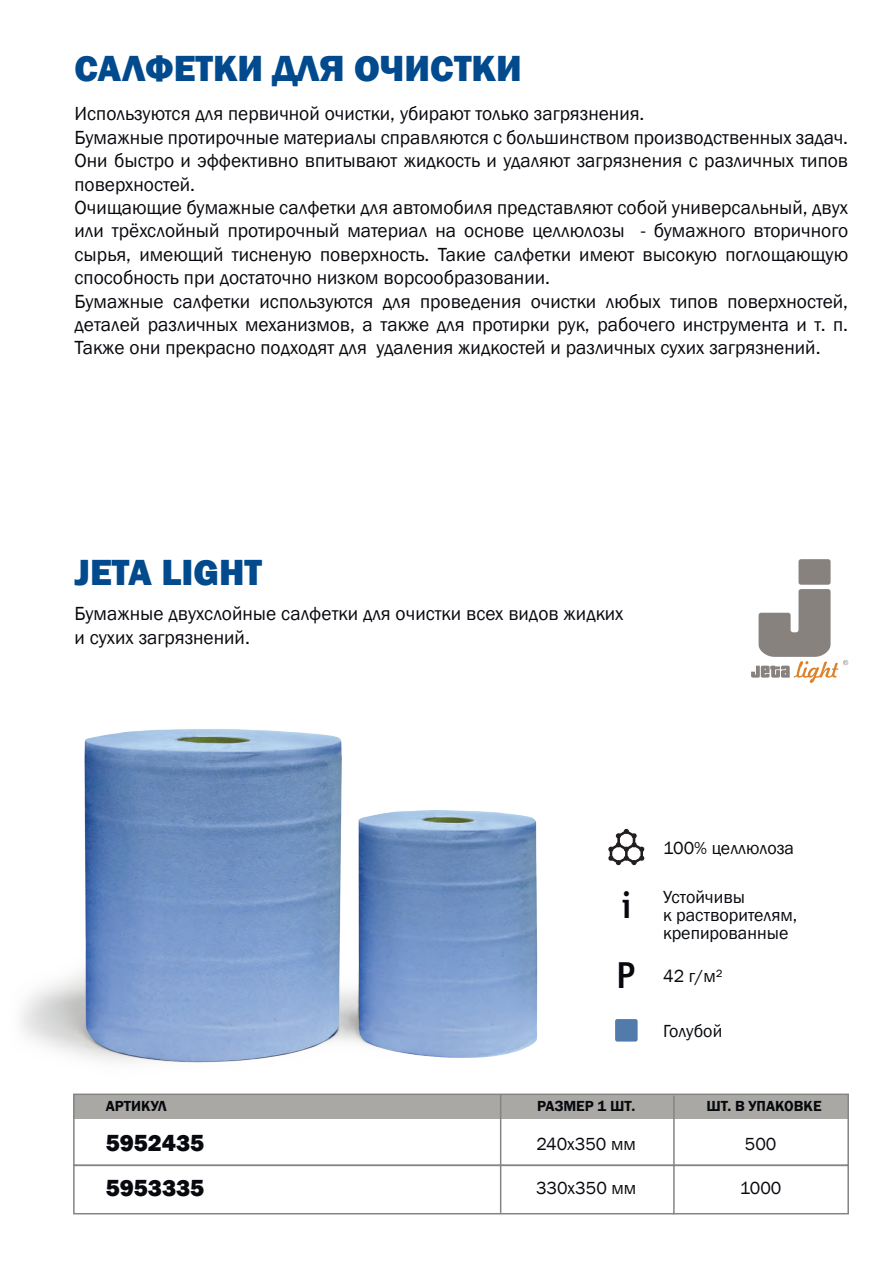
<style>
.page{position:relative;width:893px;height:1263px;background:#fff}
.page>*{position:absolute;margin:0;border:0;box-sizing:border-box;transform-origin:0 0}
.t1{font:800 37.35px "Franklin Gothic";color:#004a8d}
.t2{font:800 24px "Franklin Gothic";color:#07090e}
.t3{font:19.5px/23.4px "Franklin Gothic";color:#07090e}
.t4{font:18px/18px "Franklin Gothic";color:#07090e}
.t5{font:18px "Franklin Gothic";color:#080a0f}
.t6{font:600 15px "Franklin Gothic";color:#07090e}
</style>
<div class="page">
<svg style="left:751px;top:589px;width:97px;height:94px"></svg>
<div style="left:798px;top:559px;width:33px;height:26px;background:#88827f;border-radius:3px"></div>
<div style="left:615px;top:1019px;width:23px;height:22px;background:#507bab;border-radius:2px"></div>
<svg style="left:608px;top:828px;width:37px;height:38px"></svg>
<div style="left:73px;top:1164px;width:776px;height:50px;border:2px solid #868482"></div>
<div style="left:74px;top:1094px;width:774px;height:25px;background:#a9a8a5"></div>
<div style="left:73px;top:1093px;width:776px;height:73px;border:2px solid #868482"></div>
<hr style="left:500px;top:1094px;width:1px;height:119px;background:#868482">
<hr style="left:673px;top:1096px;width:2px;height:118px;background:#868482">
<img style="left:21px;top:729px;width:539px;height:369px">
<h1 class="t1" style="left:75px;top:44px;width:449px">САЛФЕТКИ ДЛЯ ОЧИСТКИ</h1>
<p class="t3" style="left:75px;top:103px;width:775px">Используются для первичной очистки, убирают только загрязнения.<br>Бумажные протирочные материалы справляются с большинством производственных задач.<br>Они быстро и эффективно впитывают жидкость и удаляют загрязнения с различных типов поверхностей.<br>Очищающие бумажные салфетки для автомобиля представляют собой универсальный, двух или трёхслойный протирочный материал на основе целлюлозы - бумажного вторичного сырья, имеющий тисненую поверхность. Такие салфетки имеют высокую поглощающую способность при достаточно низком ворсообразовании.<br>Бумажные салфетки используются для проведения очистки любых типов поверхностей, деталей различных механизмов, а также для протирки рук, рабочего инструмента и т. п.<br>Также они прекрасно подходят для удаления жидкостей и различных сухих загрязнений.</p>
<h1 class="t1" style="left:75px;top:548px;width:189px">JETA LIGHT</h1>
<p class="t3" style="left:75px;top:603px;width:550px">Бумажные двухслойные салфетки для очистки всех видов жидких и сухих загрязнений.</p>
<p class="t6" style="left:106px;top:1096px;width:62px">АРТИКУЛ</p>
<p class="t2" style="left:106px;top:1128px;width:100px">5952435</p>
<p class="t6" style="left:537px;top:1096px;width:100px">РАЗМЕР 1 ШТ.</p>
<p class="t4" style="left:536px;top:1135px;width:101px">240х350 мм</p>
<p class="t4" style="left:663px;top:839px;width:132px">100% целлюлоза</p>
<p class="t4" style="left:663px;top:888px;width:136px">Устойчивы<br>к растворителям, крепированные</p>
<p class="t4" style="left:663px;top:968px;width:61px">42 г/м²</p>
<p class="t5" style="left:663px;top:1019px;width:61px">Голубой</p>
<p class="t6" style="left:706px;top:1096px;width:117px">ШТ. В УПАКОВКЕ</p>
<p class="t4" style="left:745px;top:1135px;width:33px">500</p>
<p class="t2" style="left:106px;top:1172px;width:100px">5953335</p>
<p class="t4" style="left:536px;top:1179px;width:102px">330x350 мм</p>
<p class="t4" style="left:740px;top:1180px;width:43px">1000</p>
</div>
